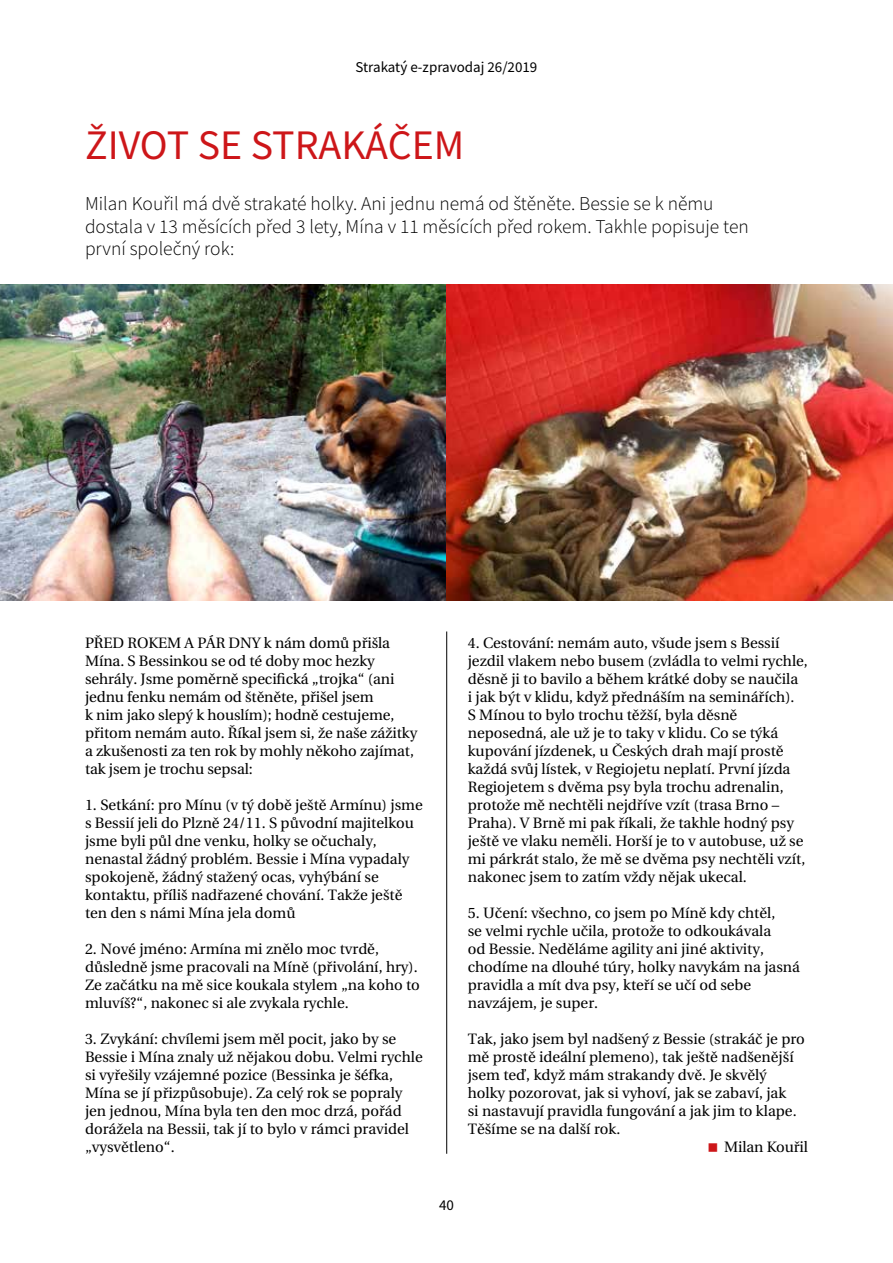
<style>
.page{position:relative;width:893px;height:1263px;background:#fff}
.page>*{position:absolute;margin:0;border:0;box-sizing:border-box;transform-origin:0 0}
.t1{font:42px "Source Sans Pro";letter-spacing:-.005em;color:#cd1619}
.t2{font:300 19.5px/22.5px "Source Sans Pro";color:#000}
.t3{font:15px/18px "Utopia CE";color:#000}
.t4{font:15px "Source Sans Pro";color:#000}
</style>
<div class="page">
<hr style="left:446px;top:631px;width:1px;height:523px;background:#000">
<img style="left:0;top:285px;width:893px;height:316px">
<p class="t4" style="left:356px;top:57px;width:183px">Strakatý e-zpravodaj 26/2019</p>
<h1 class="t1" style="left:85px;top:118px;width:190px">Životse strak</h1>
<h1 class="t1" style="left:365px;top:118px;width:47px">áčem</h1>
<h2 class="t2" style="left:85px;top:193px;width:665px">Milan Kouřil má dvě strakaté holky. Ani jednu nemá od štěněte. Bessie se k němu dostala v 13 měsících před 3 lety, Mína v 11 měsících před rokem. Takhle popisuje ten první společný rok:</h2>
<p class="t3" style="left:85px;top:634px;width:334px">Před rokem a pár dny k nám domů přišla Mína. S Bessinkou se od té doby moc hezky sehrály. Jsme poměrně specifická „trojka“ (ani jednu fenku nemám od štěněte, přišel jsem<br>k nim jako slepý k houslím); hodně cestujeme, přitom nemám auto. Říkal jsem si, že naše zážitky a zkušenosti za ten rok by mohly někoho zajímat, tak jsem je trochu sepsal:</p>
<p class="t3" style="left:85px;top:796px;width:339px">1. Setkání: pro Mínu (v tý době ještě Armínu) jsme s B essií jeli do Plzně 24/11. S původní majitelkou jsme byli půl dne venku, holky se očuchaly, nenastal žádný problém. Bessie i Mína vypadaly spokojeně, žádný stažený ocas, vyhýbání se kontaktu, příliš nadřazené chování. Takže ještě ten den s námi Mína jela domů</p>
<p class="t3" style="left:85px;top:940px;width:336px">2. Nové jméno: Armína mi znělo moc tvrdě, důsledně jsme pracovali na Míně (přivolání, hry).<br>Ze začátku na mě sice koukala stylem „na koho to mluvíš?“, nakonec si ale zvykala rychle.</p>
<p class="t3" style="left:85px;top:1030px;width:339px">3. Zvykání: chvílemi jsem měl pocit, jako by se Bessie i Mína znaly už nějakou dobu. Velmi rychle si vyřešily vzájemné pozice (Bessinka je šéfka, Mína se jí přizpůsobuje). Za celý rok se popraly jen jednou, Mína byla ten den moc drzá, pořád dorážela na B essii, tak jí to bylo v rámci pravidel „vysvětleno“.</p>
<p class="t3" style="left:468px;top:634px;width:342px">4. Cestování: nemám auto, všude jsem s Bessií jezdil vlakem nebo busem (zvládla to velmi rychle, děsně ji to bavilo a během krátké doby se naučila<br>i jak být v klidu, když přednáším na seminářích).<br>S Mínou to bylo trochu těžší, byla děsně neposedná, ale už je to taky v klidu. Co se týká kupování jízdenek, u Českých drah mají prostě každá svůj lístek, v Regiojetu neplatí. První jízda Regiojetem s dvěma psy byla trochu adrenalin, protože mě nechtěli nejdříve vzít (trasa Brno – Praha). VBrně mi pak říkali, že takhle hodný psy ještě ve vlaku neměli. Horší je to v autobuse, už se mi párkrát stalo, že mě se dvěma psy nechtěli vzít, nakonec jsem to zatím vždy nějak ukecal.</p>
<p class="t3" style="left:468px;top:904px;width:334px">5. Učení: všechno, co jsem po Míně kdy chtěl,<br>se velmi rychle učila, protože to odkoukávala<br>od B essie. Neděláme agility ani jiné aktivity, chodíme na dlouhé túry, holky navykám na jasná pravidla a mít dva psy, kteří se učí od sebe navzájem, je super.</p>
<p class="t3" style="left:468px;top:1030px;width:339px">Tak, jako jsem byl nadšený z Bessie (strakáč je pro</p>
<p class="t3" style="left:468px;top:1048px;width:327px">mě prostě ideální plemeno), tak ještě nadšenější</p>
<p class="t3" style="left:468px;top:1066px;width:301px">jsem teď, když mám strakandy dvě. Je skvělý</p>
<p class="t3" style="left:468px;top:1084px;width:320px">holky pozorovat, jak si vyhoví, jak se zabaví, jak</p>
<p class="t3" style="left:468px;top:1102px;width:330px">si nastavují pravidla fungování a jak jim to klape.</p>
<p class="t3" style="left:468px;top:1120px;width:154px">Těšíme se na další rok.</p>
<p class="t3" style="left:724px;top:1138px;width:85px">Milan Kouřil</p>
<p class="t4" style="left:439px;top:1196px;width:16px">40</p>
</div>
